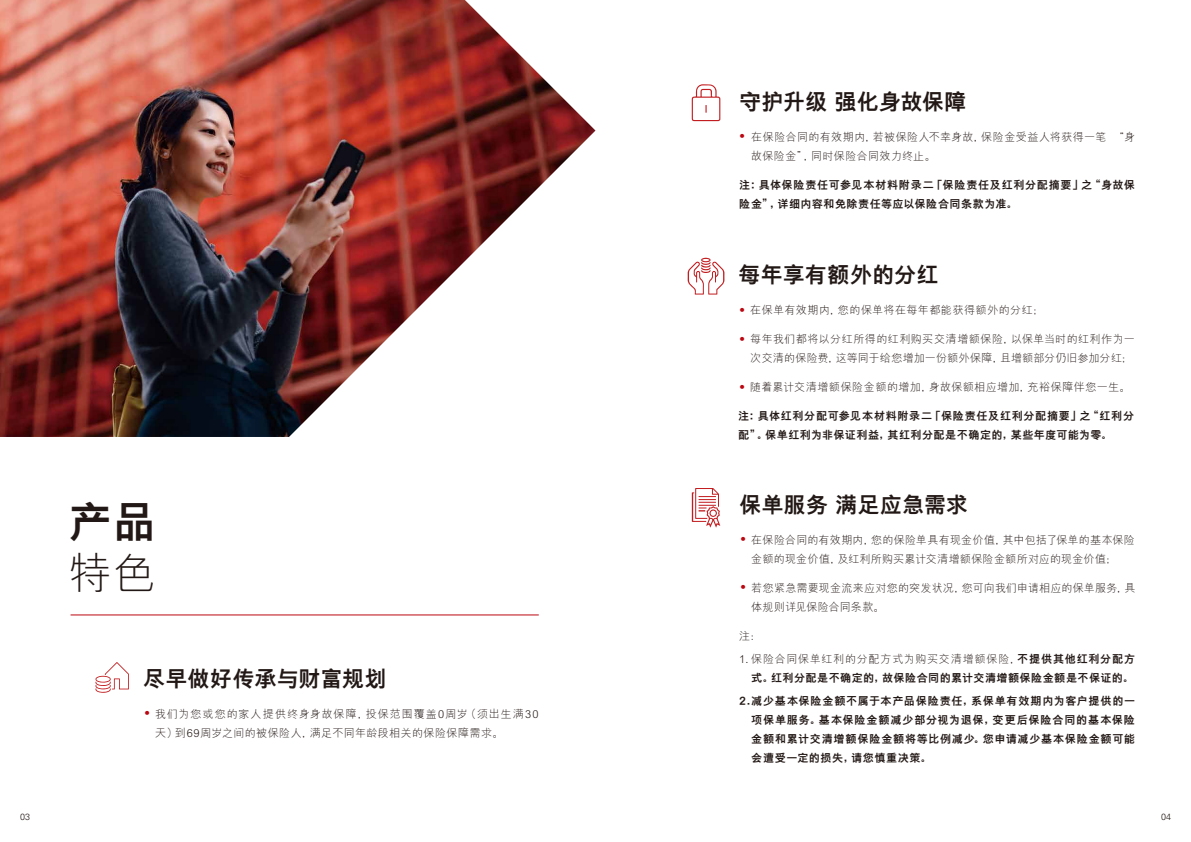
<style>
.page{position:relative;width:1191px;height:842px;background:#fff}
.page>*{position:absolute;margin:0;border:0;box-sizing:border-box;transform-origin:0 0}
.t1{font:800 43px "M Hei PR Cfor HSBC";color:#221815}
.t2{font:300 43px "M Hei PR Cfor HSBC";color:#221815}
.t3{font:800 22px "M Hei PR Cfor HSBC";letter-spacing:.01em;color:#221815}
.t4{font:800 22px/29px "Source Han Serif CN";color:#ba0711}
.t5{font:800 11px/19px "M Hei PR Cfor HSBC";letter-spacing:.06em;color:#221815}
.t6{font:300 11px/19px "M Hei PR Cfor HSBC";letter-spacing:.035em;color:#221815}
.t7{font:300 11px/19px "M Hei PR Cfor HSBC";letter-spacing:.06em;color:#221815}
.t8{font:300 11px/19px "M Hei PR Cfor HSBC";letter-spacing:.015em;color:#221815}
.t9{font:300 9px "Univers LT Std";color:#221815}
.s1{font-weight:300}
</style>
<div class="page">
<img style="left:0;top:0;width:595px;height:437px">
<hr style="left:71px;top:614px;width:468px;height:1px;background:#ba0711">
<svg style="left:95px;top:662px;width:34px;height:31px"></svg>
<svg style="left:691px;top:84px;width:29px;height:37px"></svg>
<svg style="left:687px;top:257px;width:37px;height:38px"></svg>
<svg style="left:692px;top:488px;width:28px;height:40px"></svg>
<h2 class="t3" style="left:739px;top:90px;width:228px">守护升级 强化身故保障</h2>
<p class="t6" style="left:751px;top:127px;width:385px">在保险合同的有效期内，若被保险人不幸身故，保险金受益人将获得一笔 “身故保险金”，同时保险合同效力终止。</p>
<p class="t5" style="left:739px;top:175px;width:397px">注：具体保险责任可参见本材料附录二「保险责任及红利分配摘要」之“身故保险金”，详细内容和免除责任等应以保险合同条款为准。</p>
<h2 class="t4" style="left:738px;top:122px;width:9px">·</h2>
<h1 class="t1" style="left:69px;top:501px;width:89px">产品</h1>
<h1 class="t2" style="left:69px;top:552px;width:89px">特色</h1>
<h2 class="t3" style="left:143px;top:668px;width:245px">尽早做好传承与财富规划</h2>
<p class="t7" style="left:155px;top:705px;width:385px">我们为您或您的家人提供终身身故保障，投保范围覆盖0周岁（须出生满30天）到69周岁之间的被保险人，满足不同年龄段相关的保险保障需求。</p>
<h2 class="t4" style="left:143px;top:699px;width:9px">·</h2>
<h2 class="t3" style="left:738px;top:264px;width:202px">每年享有额外的分红</h2>
<p class="t6" style="left:750px;top:300px;width:296px">在保单有效期内，您的保单将在每年都能获得额外的分红；</p>
<p class="t6" style="left:750px;top:329px;width:386px">每年我们都将以分红所得的红利购买交清增额保险，以保单当时的红利作为一次交清的保险费，这等同于给您增加一份额外保障，且增额部分仍旧参加分红；</p>
<p class="t6" style="left:750px;top:377px;width:382px">随着累计交清增额保险金额的增加，身故保额相应增加，充裕保障伴您一生。</p>
<p class="t5" style="left:738px;top:406px;width:397px">注：具体红利分配可参见本材料附录二「保险责任及红利分配摘要」之“红利分配”。保单红利为非保证利益，其红利分配是不确定的，某些年度可能为零。</p>
<h2 class="t4" style="left:738px;top:296px;width:9px">· ·</h2>
<h2 class="t4" style="left:738px;top:373px;width:9px">·</h2>
<h2 class="t3" style="left:739px;top:494px;width:230px">保单服务 满足应急需求</h2>
<p class="t6" style="left:751px;top:531px;width:385px">在保险合同的有效期内，您的保险单具有现金价值，其中包括了保单的基本保险金额的现金价值，及红利所购买累计交清增额保险金额所对应的现金价值；</p>
<p class="t8" style="left:751px;top:579px;width:385px">若您紧急需要现金流来应对您的突发状况，您可向我们申请相应的保单服务，具体规则详见保险合同条款。</p>
<h2 class="t4" style="left:739px;top:515px;width:9px;line-height:48px">· ·</h2>
<p class="t6" style="left:739px;top:626px;width:24px">注：</p>
<p class="t5" style="left:739px;top:649px;width:397px;text-align:right"><span class="s1">1. 保险合同保单红利的分配方式为购买交清增额保险，</span>不提供其他红利分配方式。红利分配是不确定的，故保险合同的累计交清增额保险金额是不保证的。</p>
<p class="t5" style="left:751px;top:691px;width:385px;text-align:justify;text-indent:-12px">2.减少基本保险金额不属于本产品保险责任，系保单有效期内为客户提供的一项保单服务。基本保险金额减少部分视为退保，变更后保险合同的基本保险金额和累计交清增额保险金额将等比例减少。您申请减少基本保险金额可能会遭受一定的损失，请您慎重决策。</p>
<p class="t9" style="left:20px;top:811px;width:12px">03</p>
<p class="t9" style="left:1161px;top:811px;width:12px">04</p>
</div>
